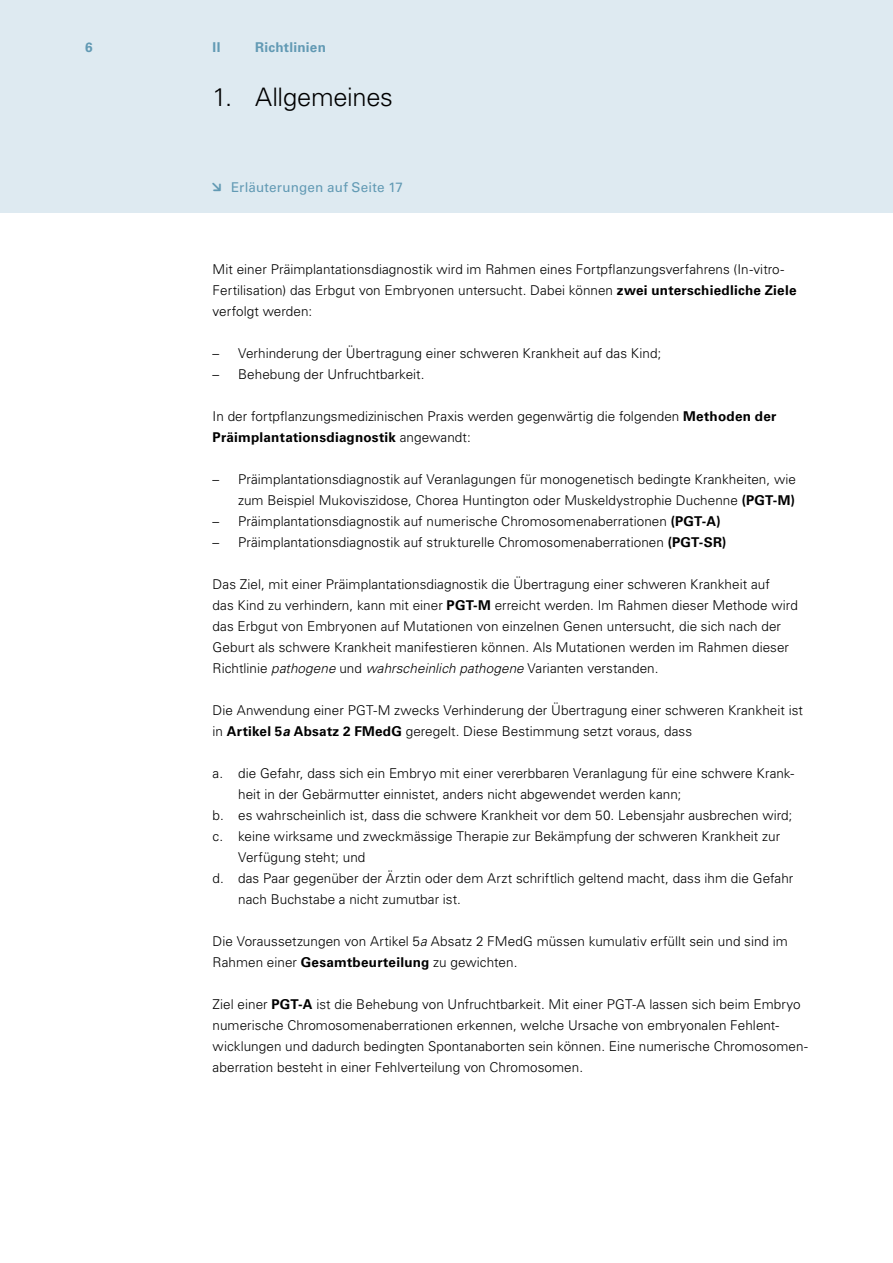
<style>
.page{position:relative;width:893px;height:1263px;background:#fff}
.page>*{position:absolute;margin:0;border:0;box-sizing:border-box;transform-origin:0 0}
.t1{font:300 25.5px "Univers LT Std";letter-spacing:-.01em;color:#000}
.t2{font:300 13.5px/21px "Univers LT Std";letter-spacing:.005em;color:#000}
.t3{font:13.5px "Univers LT Std";letter-spacing:.01em;color:#629ab4}
.t4{font:700 13.5px "Univers LT Std";letter-spacing:.02em;color:#629ab4}
.s1{font-weight:700}
.s2{font-style:italic}
.s3{font-weight:700;font-style:italic}
</style>
<div class="page">
<div style="left:0;top:0;width:893px;height:213px;background:#deeaf1"></div>
<p class="t4" style="left:85px;top:39px;width:9px">6</p>
<p class="t4" style="left:213px;top:39px;width:9px">II</p>
<p class="t4" style="left:255px;top:39px;width:72px">Richtlinien</p>
<h1 class="t1" style="left:213px;top:82px;width:182px">1. Allgemeines</h1>
<h1 class="t1" style="left:213px;top:82px;width:34px">21</h1>
<p class="t3" style="left:231px;top:179px;width:173px">Erläuterungen auf Seite 17</p>
<p class="t3" style="left:396px;top:179px;width:9px">9</p>
<p class="t2" style="left:213px;top:259px;width:585px">Mit einer Präimplantationsdiagnostik wird im Rahmen eines Fortpflanzungsverfahrens (In-vitro-<br>Fertilisation) das Erbgut von Embryonen untersucht. Dabei können <span class="s1">zwei unterschiedliche Ziele </span>verfolgt werden:</p>
<p class="t2" style="left:213px;top:343px;width:450px">– Verhinderung der Übertragung einer schweren Krankheit auf das Kind;</p>
<p class="t2" style="left:213px;top:364px;width:213px">– Behebung der Unfruchtbarkeit.</p>
<p class="t2" style="left:213px;top:406px;width:565px">In der fortpflanzungsmedizinischen Praxis werden gegenwärtig die folgenden <span class="s1">Methoden der<br>Präimplantationsdiagnostik</span> angewandt:</p>
<p class="t2" style="left:213px;top:469px;width:585px;text-align:right">– Präimplantationsdiagnostik auf Veranlagungen für monogenetisch bedingte Krankheiten, wie zum Beispiel Mukoviszidose, Chorea Huntington oder Muskeldystrophie Duchenne <span class="s1">(PGT-M)</span></p>
<p class="t2" style="left:213px;top:511px;width:510px">– Präimplantationsdiagnostik auf numerische Chromosomenaberrationen <span class="s1">(PGT-A)</span></p>
<p class="t2" style="left:213px;top:532px;width:515px">– Präimplantationsdiagnostik auf strukturelle Chromosomenaberrationen <span class="s1">(PGT-SR)</span></p>
<p class="t2" style="left:213px;top:574px;width:587px">Das Ziel, mit einer Präimplantationsdiagnostik die Übertragung einer schweren Krankheit auf<br>das Kind zu verhindern, kann mit einer <span class="s1">PGT-M</span> erreicht werden. Im Rahmen dieser Methode wird das Erbgut von Embryonen auf Mutationen von einzelnen Genen untersucht, die sich nach der Geburt als schwere Krankheit manifestieren können. Als Mutationen werden im Rahmen dieser Richtlinie <span class="s2">pathogene</span> und <span class="s2">wahrscheinlich pathogene</span> Varianten verstanden.</p>
<p class="t2" style="left:213px;top:700px;width:592px">Die Anwendung einer PGT-M zwecks Verhinderung der Übertragung einer schweren Krankheit ist in <span class="s1">Artikel 5</span><span class="s3">a</span> <span class="s1">Absatz 2 FMedG</span> geregelt. Diese Bestimmung setzt voraus, dass</p>
<p class="t2" style="left:213px;top:763px;width:583px">a. die Gefahr, dass sich ein Embryo mit einer vererbbaren Veranlagung für eine schwere Krank-</p>
<p class="t2" style="left:238px;top:784px;width:445px">heit in der Gebärmutter einnistet, anders nicht abgewendet werden kann;</p>
<p class="t2" style="left:213px;top:805px;width:581px">b. es wahrscheinlich ist, dass die schwere Krankheit vor dem 50. Lebensjahr ausbrechen wird;</p>
<p class="t2" style="left:213px;top:826px;width:569px">c. keine wirksame und zweckmässige Therapie zur Bekämpfung der schweren Krankheit zur</p>
<p class="t2" style="left:238px;top:847px;width:129px">Verfügung steht; und</p>
<p class="t2" style="left:213px;top:868px;width:582px">d. das Paar gegenüber der Ärztin oder dem Arzt schriftlich geltend macht, dass ihm die Gefahr</p>
<p class="t2" style="left:238px;top:889px;width:224px">nach Buchstabe a nicht zumutbar ist.</p>
<p class="t2" style="left:213px;top:931px;width:577px">Die Voraussetzungen von Artikel 5<span class="s2">a</span> Absatz 2 FMedG müssen kumulativ erfüllt sein und sind im<br>Rahmen einer <span class="s1">Gesamtbeurteilung</span> zu gewichten.</p>
<p class="t2" style="left:213px;top:994px;width:597px">Ziel einer <span class="s1">PGT-A</span> ist die Behebung von Unfruchtbarkeit. Mit einer PGT-A lassen sich beim Embryo numerische Chromosomenaberrationen erkennen, welche Ursache von embryonalen Fehlent&shy;wicklungen und dadurch bedingten Spontanaborten sein können. Eine numerische Chromosomen&shy;aberration besteht in einer Fehlverteilung von Chromosomen.</p>
</div>
